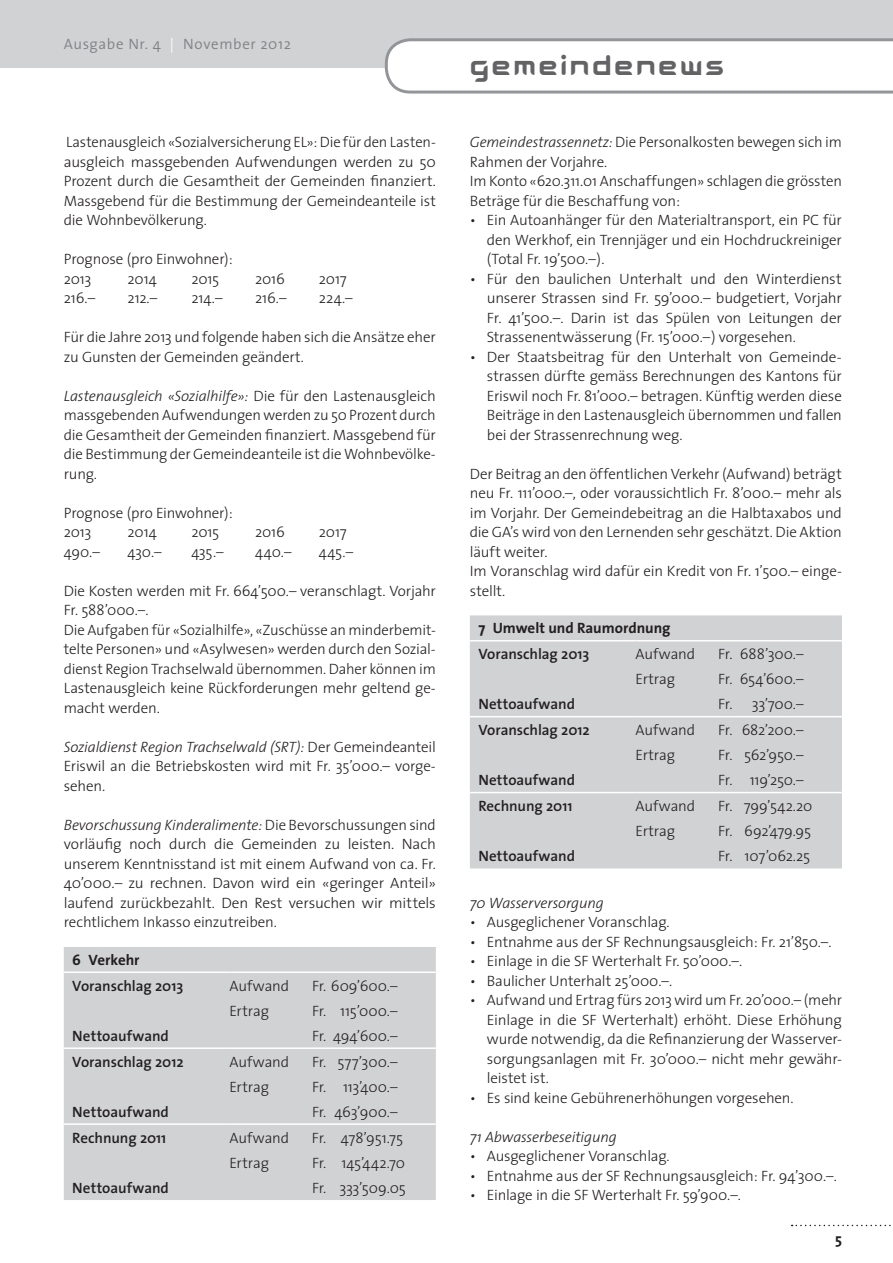
<style>
.page{position:relative;width:893px;height:1263px;background:#fff}
.page>*{position:absolute;margin:0;border:0;box-sizing:border-box;transform-origin:0 0}
.t1{font:30px "Aura";letter-spacing:.075em;color:#636366}
.t2{font:300 15px/19.5px "The Sans";letter-spacing:-.01em;color:#231f20;text-align:justify}
.t3{font:600 15px "The Sans";letter-spacing:-.005em;color:#231f20}
.t4{font:italic 300 15px "The Sans";letter-spacing:-.01em;color:#231f20}
.t5{font:700 15px "The Sans";letter-spacing:-.005em;color:#231f20}
.t6{font:300 15px "The Sans";letter-spacing:.04em;color:#808285}
.s1{color:#fff}
.s2{font-style:italic}
</style>
<div class="page">
<div style="left:0;top:0;width:893px;height:68px;background:#d1d2d4"></div>
<svg style="left:385px;top:38px;width:508px;height:56px"></svg>
<svg style="left:792px;top:1225px;width:99px;height:1px"></svg>
<div style="left:64px;top:947px;width:372px;height:253px;background:#d1d2d4"></div>
<hr style="left:64px;top:1047px;width:165px;height:2px;background:#fff">
<hr style="left:229px;top:1047px;width:207px;height:2px;background:#fff">
<hr style="left:64px;top:971px;width:165px;height:2px;background:#fff">
<hr style="left:229px;top:971px;width:207px;height:2px;background:#fff">
<hr style="left:64px;top:1123px;width:165px;height:2px;background:#fff">
<hr style="left:229px;top:1123px;width:207px;height:2px;background:#fff">
<div style="left:470px;top:615px;width:372px;height:253px;background:#d1d2d4"></div>
<hr style="left:470px;top:716px;width:166px;height:1px;background:#fff">
<hr style="left:636px;top:716px;width:206px;height:1px;background:#fff">
<hr style="left:470px;top:640px;width:166px;height:1px;background:#fff">
<hr style="left:636px;top:640px;width:206px;height:1px;background:#fff">
<hr style="left:470px;top:792px;width:166px;height:1px;background:#fff">
<hr style="left:636px;top:792px;width:206px;height:1px;background:#fff">
<p class="t6" style="left:64px;top:32px;width:229px">Ausgabe Nr. 4 <span class="s1">|</span> November 2012</p>
<p class="t2" style="left:64px;top:132px;width:374px">Lastenausgleich «Sozialversicherung EL»: Die für den Lasten&shy;ausgleich massgebenden Aufwendungen werden zu 50<br>Prozent durch die Gesamtheit der Gemeinden finanziert.<br>Massgebend für die Bestimmung der Gemeindeanteile ist die Wohnbevölkerung.</p>
<p class="t2" style="left:64px;top:249px;width:171px">Prognose (pro Einwohner):<br>2013</p>
<p class="t2" style="left:128px;top:268px;width:31px">2014</p>
<p class="t2" style="left:191px;top:268px;width:29px">2015</p>
<p class="t2" style="left:255px;top:268px;width:31px">2016</p>
<p class="t2" style="left:319px;top:268px;width:29px">2017</p>
<p class="t2" style="left:64px;top:288px;width:33px">216.–</p>
<p class="t2" style="left:128px;top:288px;width:31px">212.–</p>
<p class="t2" style="left:191px;top:288px;width:33px">214.–</p>
<p class="t2" style="left:255px;top:288px;width:33px">216.–</p>
<p class="t2" style="left:319px;top:288px;width:35px">224.–</p>
<p class="t2" style="left:64px;top:327px;width:374px">Für die Jahre 2013 und folgende haben sich die Ansätze eher zu Gunsten der Gemeinden geändert.</p>
<p class="t2" style="left:64px;top:385px;width:374px"><span class="s2">Lastenausgleich «Sozialhilfe»:</span> Die für den Lastenausgleich massgebenden Aufwendungen werden zu 50 Prozent durch die Gesamtheit der Gemeinden finanziert. Massgebend für die Bestimmung der Gemeindeanteile ist die Wohnbevölke&shy;rung.</p>
<p class="t2" style="left:64px;top:502px;width:171px">Prognose (pro Einwohner):<br>2013</p>
<p class="t2" style="left:128px;top:522px;width:31px">2014</p>
<p class="t2" style="left:191px;top:522px;width:29px">2015</p>
<p class="t2" style="left:255px;top:522px;width:31px">2016</p>
<p class="t2" style="left:319px;top:522px;width:29px">2017</p>
<p class="t2" style="left:64px;top:541px;width:38px">490.–</p>
<p class="t2" style="left:128px;top:541px;width:36px">430.–</p>
<p class="t2" style="left:191px;top:541px;width:34px">435.–</p>
<p class="t2" style="left:255px;top:541px;width:38px">440.–</p>
<p class="t2" style="left:319px;top:541px;width:36px">445.–</p>
<p class="t2" style="left:64px;top:580px;width:374px;text-align:left">Die Kosten werden mit Fr. 664’500.– veranschlagt. Vorjahr Fr. 588’000.–.<br>Die Aufgaben für «Sozialhilfe», «Zuschüsse an minderbemit&shy;telte Personen» und «Asylwesen» werden durch den Sozial&shy;dienst Region Trachselwald übernommen. Daher können im Lastenausgleich keine Rückforderungen mehr geltend ge&shy;macht werden.</p>
<p class="t2" style="left:64px;top:736px;width:374px"><span class="s2">Sozialdienst Region Trachselwald (SRT):</span> Der Gemeindeanteil Eriswil an die Betriebskosten wird mit Fr. 35’000.– vorge&shy;sehen.</p>
<p class="t2" style="left:64px;top:814px;width:374px"><span class="s2">Bevorschussung Kinderalimente:</span> Die Bevorschussungen sind vorläufig noch durch die Gemeinden zu leisten. Nach unserem Kenntnisstand ist mit einem Aufwand von ca. Fr.<br>40’000.– zu rechnen. Davon wird ein «geringer Anteil» laufend zurückbezahlt. Den Rest versuchen wir mittels rechtlichem Inkasso einzutreiben.</p>
<p class="t5" style="left:72px;top:947px;width:69px">6 Verkehr</p>
<p class="t3" style="left:72px;top:973px;width:112px">Voranschlag 2013</p>
<p class="t2" style="left:229px;top:975px;width:61px">Aufwand</p>
<p class="t2" style="left:312px;top:975px;width:87px">Fr. 609’600.–</p>
<p class="t2" style="left:229px;top:1000px;width:41px">Ertrag</p>
<p class="t2" style="left:312px;top:1000px;width:87px">Fr. 115’000.–</p>
<p class="t3" style="left:72px;top:1023px;width:98px">Nettoaufwand</p>
<p class="t2" style="left:312px;top:1025px;width:87px">Fr. 494’600.–</p>
<p class="t3" style="left:72px;top:1049px;width:113px">Voranschlag 2012</p>
<p class="t2" style="left:229px;top:1051px;width:61px">Aufwand</p>
<p class="t2" style="left:312px;top:1051px;width:87px">Fr. 577’300.–</p>
<p class="t2" style="left:229px;top:1076px;width:41px">Ertrag</p>
<p class="t2" style="left:312px;top:1076px;width:87px">Fr. 113’400.–</p>
<p class="t3" style="left:72px;top:1099px;width:98px">Nettoaufwand</p>
<p class="t2" style="left:312px;top:1101px;width:87px">Fr. 463’900.–</p>
<p class="t3" style="left:72px;top:1125px;width:96px">Rechnung 2011</p>
<p class="t2" style="left:229px;top:1127px;width:61px">Aufwand</p>
<p class="t2" style="left:312px;top:1127px;width:93px">Fr. 478’951.75</p>
<p class="t2" style="left:229px;top:1152px;width:41px">Ertrag</p>
<p class="t2" style="left:312px;top:1152px;width:95px">Fr. 145’442.70</p>
<p class="t3" style="left:72px;top:1175px;width:98px">Nettoaufwand</p>
<p class="t2" style="left:312px;top:1177px;width:96px">Fr. 333’509.05</p>
<h1 class="t1" style="left:470px;top:54px;width:255px">gemeindenews</h1>
<p class="t2" style="left:470px;top:132px;width:374px;text-align:left"><span class="s2">Gemeindestrassennetz:</span> Die Personalkosten bewegen sich im Rahmen der Vorjahre.<br>Im Konto «620.311.01 Anschaffungen» schlagen die grössten Beträge für die Beschaffung von:</p>
<p class="t2" style="left:487px;top:210px;width:357px;text-indent:-17px">• Ein Autoanhänger für den Materialtransport, ein PC für den Werkhof, ein Trennjäger und ein Hochdruckreiniger (Total Fr. 19’500.–).</p>
<p class="t2" style="left:487px;top:268px;width:357px;text-indent:-17px">• Für den baulichen Unterhalt und den Winterdienst unserer Strassen sind Fr. 59’000.– budgetiert, Vorjahr Fr. 41’500.–. Darin ist das Spülen von Leitungen der Strassenentwässerung (Fr. 15’000.–) vorgesehen.</p>
<p class="t2" style="left:487px;top:346px;width:357px;text-indent:-17px">• Der Staatsbeitrag für den Unterhalt von Gemeinde&shy;strassen dürfte gemäss Berechnungen des Kantons für Eriswil noch Fr. 81’000.– betragen. Künftig werden diese Beiträge in den Lastenausgleich übernommen und fallen bei der Strassenrechnung weg.</p>
<p class="t2" style="left:470px;top:463px;width:374px;text-align:left">Der Beitrag an den öffentlichen Verkehr (Aufwand) beträgt neu Fr. 111’000.–, oder voraussichtlich Fr. 8’000.– mehr als im Vorjahr. Der Gemeindebeitrag an die Halbtaxabos und die GA’s wird von den Lernenden sehr geschätzt. Die -Aktion läuft weiter.<br>Im Voranschlag wird dafür ein Kredit von Fr. 1’500.– einge&shy;stellt.</p>
<p class="t5" style="left:478px;top:615px;width:194px">7 Umwelt und Raumordnung</p>
<p class="t3" style="left:478px;top:642px;width:112px">Voranschlag 2013</p>
<p class="t2" style="left:636px;top:644px;width:61px">Aufwand</p>
<p class="t2" style="left:718px;top:644px;width:87px">Fr. 688’300.–</p>
<p class="t2" style="left:636px;top:669px;width:41px">Ertrag</p>
<p class="t2" style="left:718px;top:669px;width:87px">Fr. 654’600.–</p>
<p class="t3" style="left:478px;top:691px;width:98px">Nettoaufwand</p>
<p class="t2" style="left:718px;top:694px;width:87px">Fr. 33’700.–</p>
<p class="t3" style="left:478px;top:717px;width:113px">Voranschlag 2012</p>
<p class="t2" style="left:636px;top:720px;width:61px">Aufwand</p>
<p class="t2" style="left:718px;top:720px;width:87px">Fr. 682’200.–</p>
<p class="t2" style="left:636px;top:745px;width:41px">Ertrag</p>
<p class="t2" style="left:718px;top:745px;width:87px">Fr. 562’950.–</p>
<p class="t3" style="left:478px;top:767px;width:98px">Nettoaufwand</p>
<p class="t2" style="left:718px;top:770px;width:87px">Fr. 119’250.–</p>
<p class="t3" style="left:478px;top:793px;width:96px">Rechnung 2011</p>
<p class="t2" style="left:636px;top:796px;width:61px">Aufwand</p>
<p class="t2" style="left:718px;top:796px;width:96px">Fr. 799’542.20</p>
<p class="t2" style="left:636px;top:821px;width:41px">Ertrag</p>
<p class="t2" style="left:718px;top:821px;width:95px">Fr. 692’479.95</p>
<p class="t3" style="left:478px;top:844px;width:98px">Nettoaufwand</p>
<p class="t2" style="left:718px;top:846px;width:94px">Fr. 107’062.25</p>
<p class="t4" style="left:470px;top:890px;width:135px">70 Wasserversorgung</p>
<p class="t2" style="left:470px;top:912px;width:201px"><span class="s2">•</span> Ausgeglichener Voranschlag.</p>
<p class="t2" style="left:470px;top:931px;width:363px"><span class="s2">•</span> Entnahme aus der SF Rechnungsausgleich: Fr. 21’850.–.</p>
<p class="t2" style="left:470px;top:951px;width:274px"><span class="s2">•</span> Einlage in die SF Werterhalt Fr. 50’000.–.</p>
<p class="t2" style="left:470px;top:970px;width:204px"><span class="s2">•</span> Baulicher Unterhalt 25’000.–.</p>
<p class="t2" style="left:487px;top:990px;width:357px;text-indent:-17px"><span class="s2">•</span> Aufwand und Ertrag fürs 2013 wird um Fr. 20’000.– (mehr Einlage in die SF Werterhalt) erhöht. Diese Erhöhung wurde notwendig, da die Refinanzierung der Wasserver&shy;sorgungsanlagen mit Fr. 30’000.– nicht mehr gewähr&shy;leistet ist.</p>
<p class="t2" style="left:470px;top:1087px;width:325px"><span class="s2">•</span> Es sind keine Gebührenerhöhungen vorgesehen.</p>
<p class="t4" style="left:470px;top:1124px;width:148px">71 Abwasserbeseitigung</p>
<p class="t2" style="left:470px;top:1146px;width:201px"><span class="s2">•</span> Ausgeglichener Voranschlag.</p>
<p class="t2" style="left:470px;top:1165px;width:369px"><span class="s2">•</span> Entnahme aus der SF Rechnungsausgleich: Fr. 94’300.–.</p>
<p class="t2" style="left:470px;top:1185px;width:273px"><span class="s2">•</span> Einlage in die SF Werterhalt Fr. 59’900.–.</p>
<p class="t5" style="left:835px;top:1226px;width:8px">5</p>
</div>
